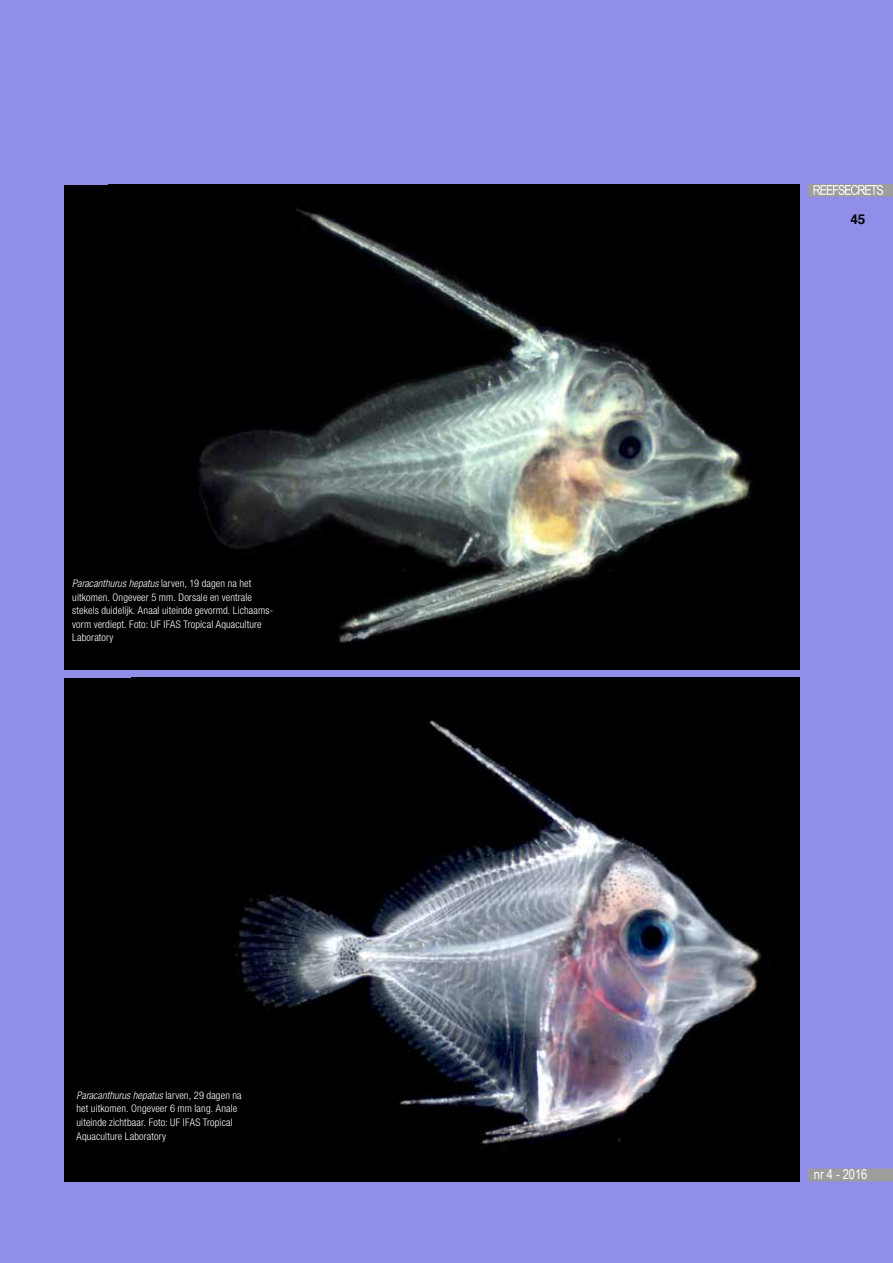
<style>
.page{position:relative;width:893px;height:1263px;background:#918ee9}
.page>*{position:absolute;margin:0;border:0;box-sizing:border-box;transform-origin:0 0}
.t1{font:13.5px "Arial Narrow";color:#fff}
.t2{font:700 13.5px "Helvetica";color:#000}
.t3{font:300 condensed 10.5px/13.5px "Helvetica Neue LT Std";letter-spacing:.01em;color:#fff}
.s1{font-style:italic}
</style>
<div class="page">
<div style="left:808px;top:184px;width:85px;height:13px;background:#9d9d9c"></div>
<svg style="left:813px;top:185px;width:70px;height:10px"></svg>
<div style="left:808px;top:1168px;width:85px;height:13px;background:#9d9d9c"></div>
<div style="left:64px;top:185px;width:735px;height:484px;background:#000"></div>
<img style="left:198px;top:208px;width:553px;height:435px">
<div style="left:64px;top:677px;width:735px;height:504px;background:#000"></div>
<img style="left:235px;top:720px;width:527px;height:425px">
<p class="t3" style="left:72px;top:577px;width:202px"><span class="s1">Paracanthurus hepatus</span> larven, 19 dagen na het uitkomen. Ongeveer 5 mm. Dorsale en ventrale stekels duidelijk. Anaal uiteinde gevormd. Lichaams&shy;vorm verdiept. Foto: UF IFAS Tropical Aquaculture Laboratory</p>
<p class="t3" style="left:77px;top:1088px;width:167px"><span class="s1">Paracanthurus hepatus</span> larven, 29 dagen na het uitkomen. Ongeveer 6 mm lang. Anale uiteinde zichtbaar. Foto: UF IFAS Tropical Aquaculture Laboratory</p>
<p class="t2" style="left:850px;top:211px;width:17px">45</p>
<p class="t1" style="left:814px;top:1164px;width:55px">nr 4 - 2016</p>
</div>
